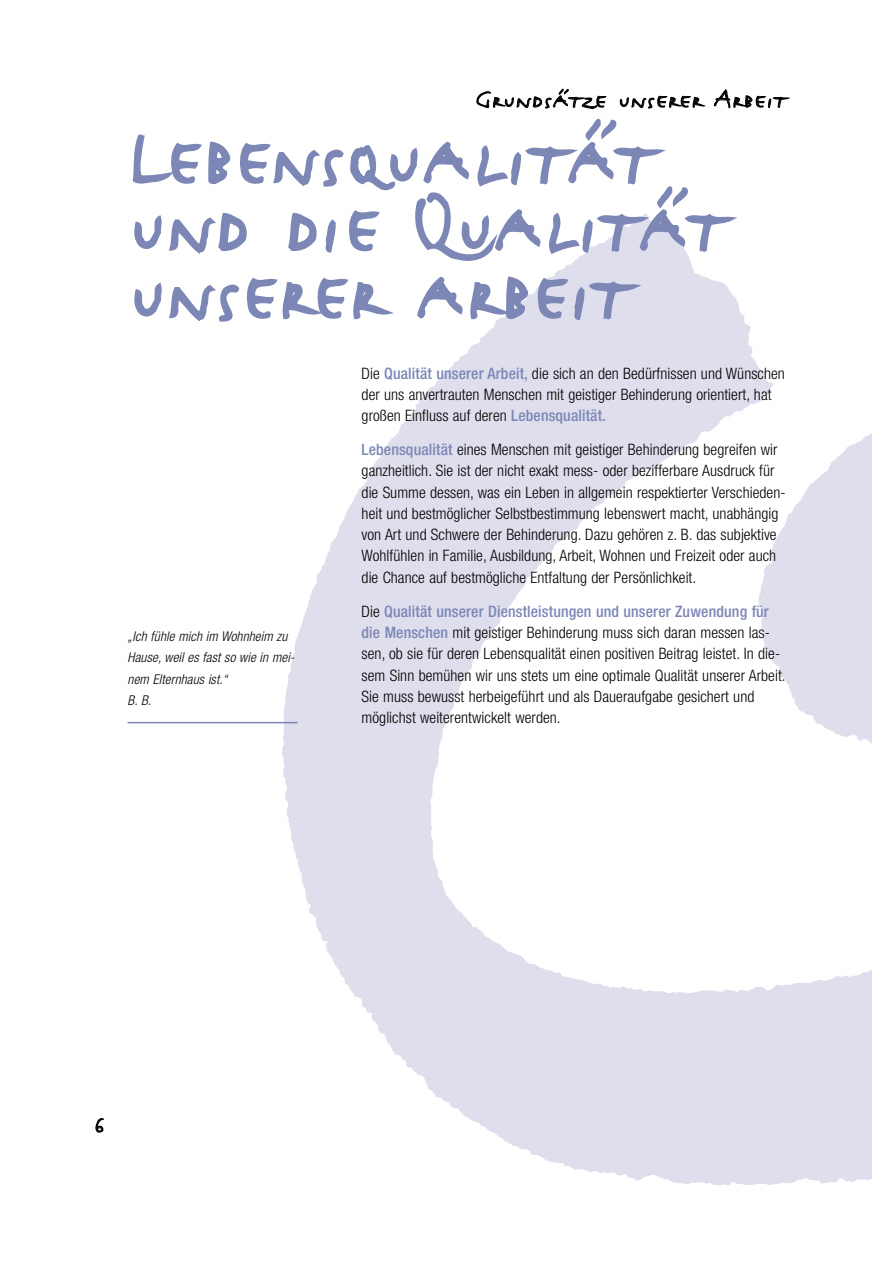
<style>
.page{position:relative;width:893px;height:1263px;background:#fff}
.page>*{position:absolute;margin:0;border:0;box-sizing:border-box;transform-origin:0 0}
.t1{font:108px "FF Justlefthand Caps";letter-spacing:.01em;color:#7c87b6}
.t2{font:31.5px "FF Justlefthand Caps";letter-spacing:.01em;color:#000;scale:1.12 1}
.t3{font:300 condensed 15.75px/21.3px "Helvetica Neue";letter-spacing:.005em;color:#000}
.t4{font:italic 300 condensed 13.5px/21.3px "Helvetica Neue";letter-spacing:.01em;color:#000}
.s1{font-weight:500;color:#7c87b6}
</style>
<div class="page">
<hr style="left:128px;top:722px;width:170px;height:1px;background:#7c87b6">
<h2 class="t2" style="left:475px;top:78px;width:279px">Grundsätze unserer Arbeit</h2>
<h1 class="t1" style="left:129px;top:82px;width:527px">Lebensqualität</h1>
<h1 class="t1" style="left:129px;top:150px;width:599px">und die Qualität</h1>
<h1 class="t1" style="left:129px;top:217px;width:503px">unserer arbeit</h1>
<p class="t4" style="left:128px;top:627px;width:168px">„Ich fühle mich im Wohnheim zu<br>Hause, weil es fast so wie in mei&shy;nem Elternhaus ist.“<br>B. B.</p>
<p class="t3" style="left:361px;top:364px;width:425px">Die <span class="s1">Qualität unserer Arbeit,</span> die sich an den Bedürfnissen und Wünschen der uns anvertrauten Menschen mit geistiger Behinderung orientiert, hat großen Einfluss auf deren <span class="s1">Lebensqualität.</span></p>
<p class="t3" style="left:361px;top:441px;width:425px"><span class="s1">Lebensqualität</span> eines Menschen mit geistiger Behinderung begreifen wir ganzheitlich. Sie ist der nicht exakt mess- oder bezifferbare Ausdruck für die Summe dessen, was ein Leben in allgemein respektierter Verschieden&shy;heit und bestmöglicher Selbstbestimmung lebenswert macht, unabhängig von Art und Schwere der Behinderung. Dazu gehören z. B. das subjektive Wohlfühlen in Familie, Ausbildung, Arbeit, Wohnen und Freizeit oder auch die Chance auf bestmögliche Entfaltung der Persönlichkeit.</p>
<p class="t3" style="left:361px;top:602px;width:425px">Die <span class="s1">Qualität unserer Dienstleistungen und unserer Zuwendung für die Menschen</span> mit geistiger Behinderung muss sich daran messen las&shy;sen, ob sie für deren Lebensqualität einen positiven Beitrag leistet. In die&shy;sem Sinn bemühen wir uns stets um eine optimale Qualität unserer Arbeit.<br>Sie muss bewusst herbeigeführt und als Daueraufgabe gesichert und möglichst weiterentwickelt werden.</p>
<h2 class="t2" style="left:93px;top:1103px;width:14px">6</h2>
</div>
